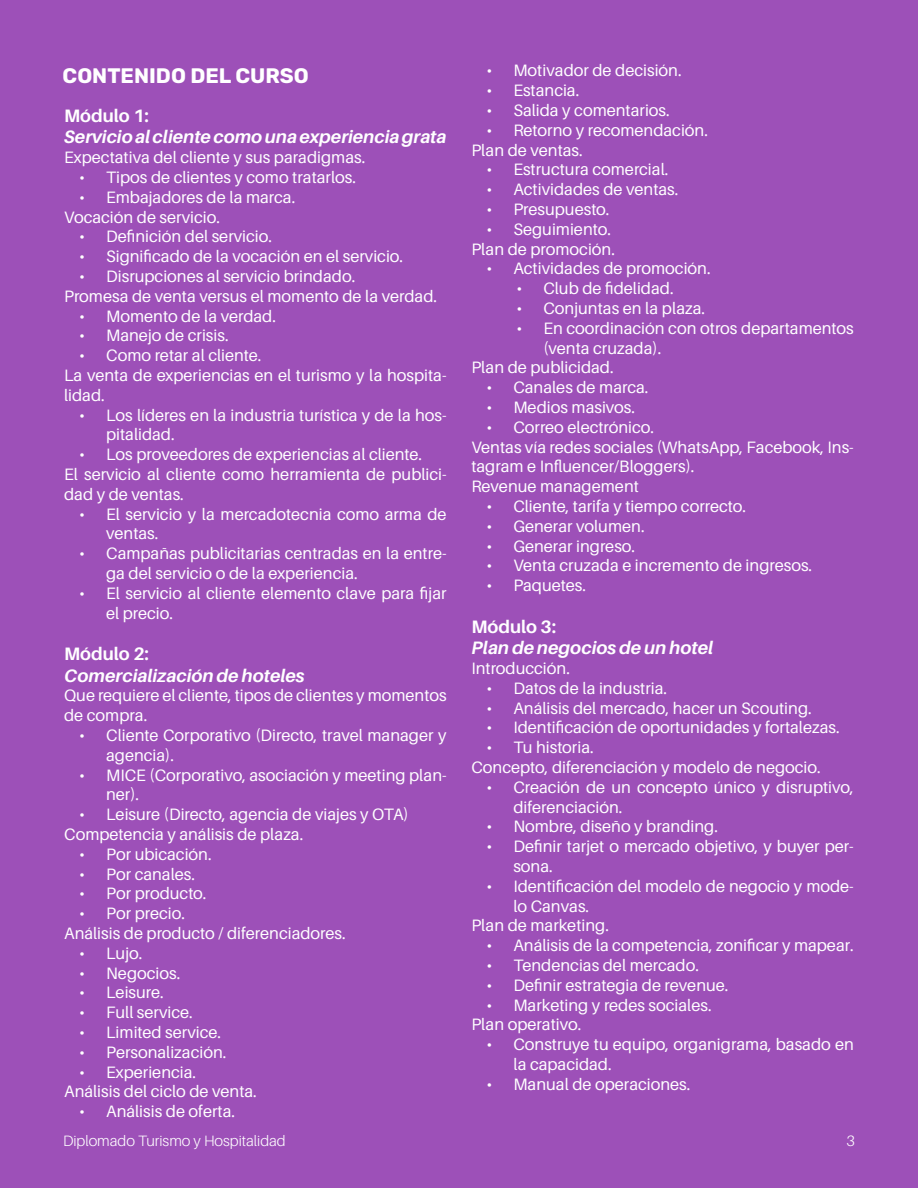
<style>
.page{position:relative;width:918px;height:1188px;background:#fff}
.page>*{position:absolute;margin:0;border:0;box-sizing:border-box;transform-origin:0 0}
.t1{font:700 21px "Rubik";color:#fff}
.t2{font:italic 700 18px "Aileron";color:#fff}
.t3{font:700 18px "Aileron";color:#fff}
.t4{font:16.5px/19.8px "Aileron";color:#fff}
.t5{font:300 15px "Aileron";color:#fff}
</style>
<div class="page">
<div style="left:472px;top:0;width:446px;height:1188px;background:#9d50b8"></div>
<div style="left:0;top:0;width:472px;height:1188px;background:#9d50b8"></div>
<p class="t1" style="left:63px;top:64px;width:248px">CONTENIDO DEL CURSO</p>
<p class="t3" style="left:64px;top:106px;width:86px">Módulo 1:</p>
<p class="t2" style="left:64px;top:127px;width:384px">Servicio al cliente como una experiencia grata</p>
<p class="t4" style="left:64px;top:148px;width:303px">Expectativa del cliente y sus paradigmas.</p>
<p class="t4" style="left:79px;top:168px;width:278px">• Tipos de clientes y como tratarlos.</p>
<p class="t4" style="left:64px;top:187px;width:233px;text-indent:15px">• Embajadores de la marca.<br>Vocación de servicio.</p>
<p class="t4" style="left:79px;top:227px;width:195px">• Definición del servicio.</p>
<p class="t4" style="left:79px;top:247px;width:326px">• Significado de la vocación en el servicio.</p>
<p class="t4" style="left:64px;top:267px;width:375px;text-indent:15px">• Disrupciones al servicio brindado.<br>Promesa de venta versus el momento de la verdad.</p>
<p class="t4" style="left:79px;top:306px;width:198px">• Momento de la verdad.</p>
<p class="t4" style="left:79px;top:326px;width:151px">• Manejo de crisis.</p>
<p class="t4" style="left:64px;top:346px;width:384px;text-indent:15px">• Como retar al cliente.<br>La venta de experiencias en el turismo y la hospita&shy;lidad.</p>
<p class="t4" style="left:106px;top:405px;width:342px;text-indent:-27px">• Los líderes en la industria turística y de la hos&shy;pitalidad.</p>
<p class="t4" style="left:64px;top:445px;width:384px;text-indent:15px">• Los proveedores de experiencias al cliente.<br>El servicio al cliente como herramienta de publici&shy;dad y de ventas.</p>
<p class="t4" style="left:106px;top:504px;width:342px;text-indent:-27px">• El servicio y la mercadotecnia como arma de ventas.</p>
<p class="t4" style="left:106px;top:544px;width:342px;text-indent:-27px">• Campañas publicitarias centradas en la entre&shy;ga del servicio o de la experiencia.</p>
<p class="t4" style="left:106px;top:583px;width:342px;text-indent:-27px">• El servicio al cliente elemento clave para fijar el precio.</p>
<p class="t3" style="left:64px;top:644px;width:86px">Módulo 2:</p>
<p class="t2" style="left:64px;top:665px;width:242px">Comercialización de hoteles</p>
<p class="t4" style="left:64px;top:686px;width:384px">Que requiere el cliente, tipos de clientes y momentos de compra.</p>
<p class="t4" style="left:106px;top:726px;width:342px;text-indent:-27px">• Cliente Corporativo (Directo, travel manager y agencia).</p>
<p class="t4" style="left:106px;top:765px;width:342px;text-indent:-27px">• MICE (Corporativo, asociación y meeting plan&shy;ner).</p>
<p class="t4" style="left:64px;top:805px;width:346px;text-indent:15px">• Leisure (Directo, agencia de viajes y OTA)<br>Competencia y análisis de plaza.</p>
<p class="t4" style="left:79px;top:844px;width:134px">• Por ubicación.</p>
<p class="t4" style="left:79px;top:864px;width:117px">• Por canales.</p>
<p class="t4" style="left:79px;top:884px;width:129px">• Por producto.</p>
<p class="t4" style="left:64px;top:904px;width:283px;text-indent:15px">• Por precio.<br>Análisis de producto / diferenciadores.</p>
<p class="t4" style="left:79px;top:943px;width:65px">• Lujo.</p>
<p class="t4" style="left:79px;top:963px;width:103px">• Negocios.</p>
<p class="t4" style="left:79px;top:983px;width:86px">• Leisure.</p>
<p class="t4" style="left:79px;top:1003px;width:115px">• Full service.</p>
<p class="t4" style="left:79px;top:1023px;width:144px">• Limited service.</p>
<p class="t4" style="left:79px;top:1042px;width:149px">• Personalización.</p>
<p class="t4" style="left:64px;top:1062px;width:194px;text-indent:15px">• Experiencia.<br>Análisis del ciclo de venta.</p>
<p class="t4" style="left:79px;top:1102px;width:158px">• Análisis de oferta.</p>
<p class="t5" style="left:63px;top:1132px;width:224px">Diplomado Turismo y Hospitalidad</p>
<p class="t4" style="left:486px;top:61px;width:197px">• Motivador de decisión.</p>
<p class="t4" style="left:486px;top:81px;width:95px">• Estancia.</p>
<p class="t4" style="left:486px;top:101px;width:185px">• Salida y comentarios.</p>
<p class="t4" style="left:471px;top:120px;width:238px;text-indent:15px">• Retorno y recomendación.<br>Plan de ventas.</p>
<p class="t4" style="left:486px;top:160px;width:183px">• Estructura comercial.</p>
<p class="t4" style="left:486px;top:180px;width:194px">• Actividades de ventas.</p>
<p class="t4" style="left:486px;top:200px;width:125px">• Presupuesto.</p>
<p class="t4" style="left:471px;top:219px;width:145px;text-align:right">• Seguimiento.<br>Plan de promoción.</p>
<p class="t4" style="left:486px;top:259px;width:226px">• Actividades de promoción.</p>
<p class="t4" style="left:516px;top:279px;width:159px">• Club de fidelidad.</p>
<p class="t4" style="left:516px;top:299px;width:190px">• Conjuntas en la plaza.</p>
<p class="t4" style="left:516px;top:318px;width:339px">• En coordinación con otros departamentos</p>
<p class="t4" style="left:543px;top:338px;width:119px">(venta cruzada).</p>
<p class="t4" style="left:471px;top:358px;width:144px">Plan de publicidad.</p>
<p class="t4" style="left:486px;top:378px;width:164px">• Canales de marca.</p>
<p class="t4" style="left:486px;top:398px;width:150px">• Medios masivos.</p>
<p class="t4" style="left:471px;top:417px;width:384px;text-indent:15px">• Correo electrónico.<br>Ventas vía redes sociales (WhatsApp, Facebook, Ins&shy;tagram e Influencer/Bloggers).<br>Revenue management</p>
<p class="t4" style="left:486px;top:497px;width:261px">• Cliente, tarifa y tiempo correcto.</p>
<p class="t4" style="left:486px;top:516px;width:160px">• Generar volumen.</p>
<p class="t4" style="left:486px;top:536px;width:150px">• Generar ingreso.</p>
<p class="t4" style="left:486px;top:556px;width:327px">• Venta cruzada e incremento de ingresos.</p>
<p class="t4" style="left:486px;top:576px;width:101px">• Paquetes.</p>
<p class="t3" style="left:471px;top:616px;width:86px">Módulo 3:</p>
<p class="t2" style="left:471px;top:638px;width:243px">Plan de negocios de un hotel</p>
<p class="t4" style="left:471px;top:659px;width:100px">Introducción.</p>
<p class="t4" style="left:486px;top:678px;width:182px">• Datos de la industria.</p>
<p class="t4" style="left:486px;top:698px;width:327px">• Análisis del mercado, hacer un Scouting.</p>
<p class="t4" style="left:486px;top:718px;width:355px">• Identificación de oportunidades y fortalezas.</p>
<p class="t4" style="left:471px;top:738px;width:351px;text-indent:15px">• Tu historia.<br>Concepto, diferenciación y modelo de negocio.</p>
<p class="t4" style="left:513px;top:777px;width:342px;text-indent:-27px">• Creación de un concepto único y disruptivo, diferenciación.</p>
<p class="t4" style="left:486px;top:817px;width:233px">• Nombre, diseño y branding.</p>
<p class="t4" style="left:513px;top:837px;width:342px;text-indent:-27px">• Definir tarjet o mercado objetivo, y buyer per&shy;sona.</p>
<p class="t4" style="left:486px;top:876px;width:369px">• Identificación del modelo de negocio y mode-</p>
<p class="t4" style="left:513px;top:896px;width:77px">lo Canvas.</p>
<p class="t4" style="left:471px;top:916px;width:139px">Plan de marketing.</p>
<p class="t4" style="left:486px;top:936px;width:369px">• Análisis de la competencia, zonificar y mapear.</p>
<p class="t4" style="left:486px;top:956px;width:214px">• Tendencias del mercado.</p>
<p class="t4" style="left:486px;top:975px;width:244px">• Definir estrategia de revenue.</p>
<p class="t4" style="left:471px;top:995px;width:242px;text-indent:15px">• Marketing y redes sociales.<br>Plan operativo.</p>
<p class="t4" style="left:513px;top:1035px;width:342px;text-indent:-27px">• Construye tu equipo, organigrama, basado en la capacidad.</p>
<p class="t4" style="left:486px;top:1074px;width:206px">• Manual de operaciones.</p>
<p class="t5" style="left:847px;top:1132px;width:10px">3</p>
</div>
